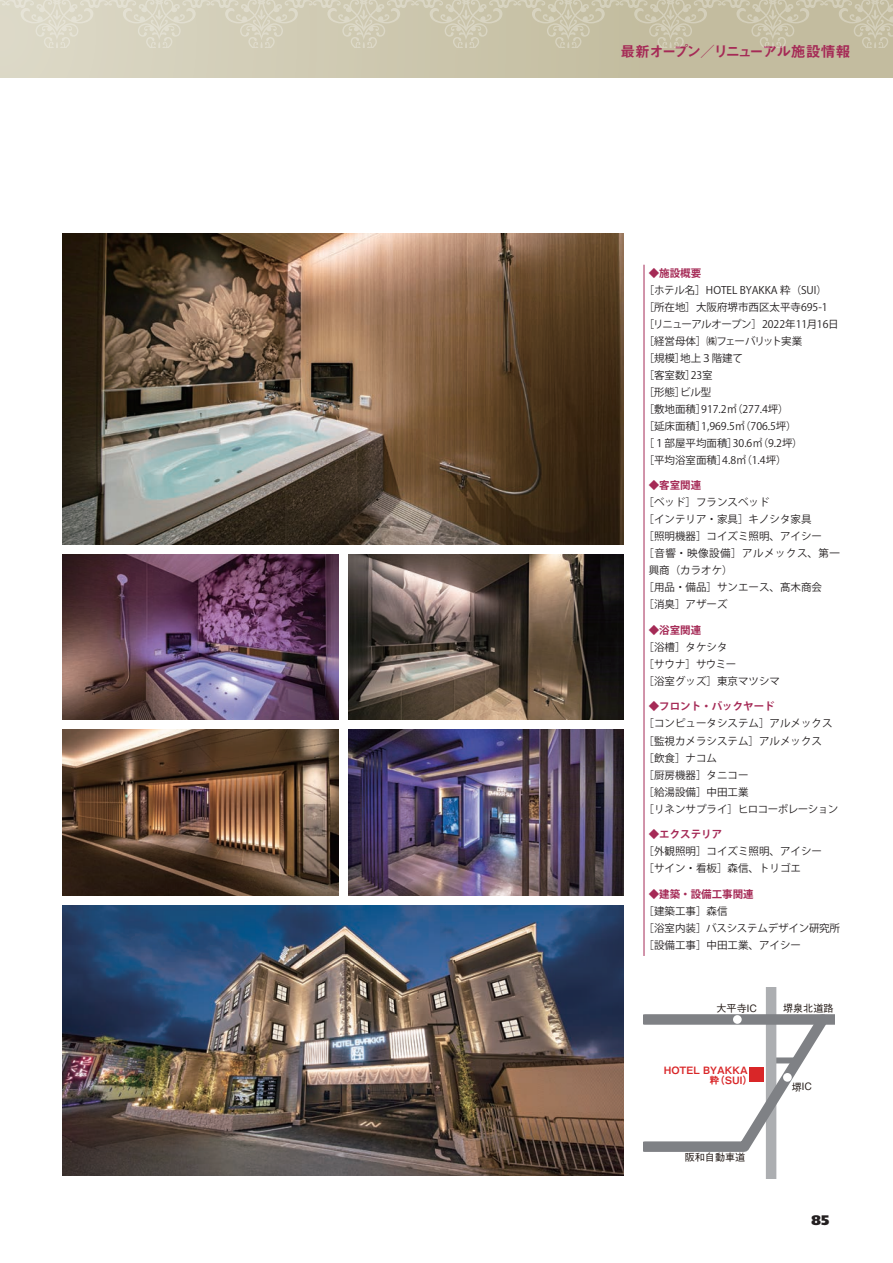
<style>
.page{position:relative;width:893px;height:1263px;background:#fff}
.page>*{position:absolute;margin:0;border:0;box-sizing:border-box;transform-origin:0 0}
.t1{font:14.85px "Midashi Go Pro MB31";letter-spacing:-.095em;color:#a52a56}
.t2{font:900 13.8px "Frutiger";color:#231f20}
.t3{font:10.5px "Koz Go Pro";color:#231f20}
.t4{font:700 10.5px "Koz Go Pro";color:#a52a56}
.t5{font:10.5px/17px "Koz Go Pro";letter-spacing:.05em;color:#231f20}
.t6{font:10.5px "Koz Go Pro";letter-spacing:-.04em;color:#231f20}
.t7{font:10.5px "Koz Go Pro";letter-spacing:-.05em;color:#231f20}
.t8{font:10.5px "Koz Go Pro";letter-spacing:-.02em;color:#231f20}
.t9{font:10.5px "Koz Go Pro";letter-spacing:-.07em;color:#231f20}
.t10{font:500 10.05px "Gothic BBB Pro";letter-spacing:-.01em;color:#211814}
.t11{font:10.05px/10.5px "Midashi Go Pro MB31";color:#d92628}
</style>
<div class="page">
<div style="left:0;top:0;width:893px;height:78px;background:linear-gradient(to right,#dbd7c5,#beb697)"></div>
<svg style="left:0;top:0;width:893px;height:48px"></svg>
<div style="left:766px;top:987px;width:10px;height:191px;background:#acaeb1"></div>
<svg style="left:643px;top:1005px;width:192px;height:152px"></svg>
<div style="left:783px;top:1073px;width:9px;height:9px;background:#fff;border-radius:50%"></div>
<div style="left:733px;top:1015px;width:9px;height:9px;background:#fff;border-radius:50%"></div>
<hr style="left:643px;top:265px;width:1px;height:691px;background:#a52a56">
<img style="left:63px;top:555px;width:275px;height:164px">
<img style="left:348px;top:555px;width:276px;height:164px">
<img style="left:63px;top:729px;width:275px;height:166px">
<img style="left:348px;top:729px;width:276px;height:166px">
<img style="left:63px;top:905px;width:561px;height:271px">
<img style="left:63px;top:234px;width:561px;height:311px">
<h1 class="t1" style="left:620px;top:39px;width:232px">最新オープン／リニューアル施設情報</h1>
<p class="t4" style="left:649px;top:266px;width:54px">◆施設概要</p>
<p class="t3" style="left:644px;top:283px;width:185px">［ホテル名］HOTEL BYAKKA 粋（SUI）</p>
<p class="t3" style="left:644px;top:300px;width:186px">［所在地］大阪府堺市西区太平寺695-1</p>
<p class="t6" style="left:644px;top:317px;width:196px">［リニューアルオープン］2022年11月16日</p>
<p class="t9" style="left:644px;top:334px;width:160px">［経営母体］㈱フェーバリット実業</p>
<p class="t3" style="left:644px;top:351px;width:101px">［規模］地上３階建て</p>
<p class="t3" style="left:644px;top:368px;width:71px">［客室数］23室</p>
<p class="t3" style="left:644px;top:385px;width:69px">［形態］ビル型</p>
<p class="t3" style="left:644px;top:402px;width:146px">［敷地面積］917.2㎡（277.4坪）</p>
<p class="t3" style="left:644px;top:419px;width:155px">［延床面積］1,969.5㎡（706.5坪）</p>
<p class="t3" style="left:644px;top:436px;width:161px">［１部屋平均面積］30.6㎡（9.2坪）</p>
<p class="t3" style="left:644px;top:453px;width:144px">［平均浴室面積］4.8㎡（1.4坪）</p>
<p class="t4" style="left:649px;top:479px;width:54px">◆客室関連</p>
<p class="t3" style="left:643px;top:496px;width:128px">［ベッド］フランスベッド</p>
<p class="t3" style="left:643px;top:513px;width:170px">［インテリア・家具］キノシタ家具</p>
<p class="t3" style="left:643px;top:530px;width:180px">［照明機器］コイズミ照明、アイシー</p>
<p class="t5" style="left:649px;top:545px;width:193px;text-indent:-5px">［音響・映像設備］アルメックス、第一興商（カラオケ）</p>
<p class="t3" style="left:643px;top:581px;width:180px">［用品・備品］サンエース、髙木商会</p>
<p class="t3" style="left:643px;top:598px;width:85px">［消臭］アザーズ</p>
<p class="t4" style="left:649px;top:623px;width:54px">◆浴室関連</p>
<p class="t3" style="left:643px;top:640px;width:85px">［浴槽］タケシタ</p>
<p class="t3" style="left:643px;top:657px;width:94px">［サウナ］サウミー</p>
<p class="t3" style="left:643px;top:674px;width:138px">［浴室グッズ］東京マツシマ</p>
<p class="t4" style="left:649px;top:700px;width:128px">◆フロント・バックヤード</p>
<p class="t3" style="left:643px;top:717px;width:191px">［コンピュータシステム］アルメックス</p>
<p class="t3" style="left:643px;top:734px;width:180px">［監視カメラシステム］アルメックス</p>
<p class="t3" style="left:643px;top:751px;width:75px">［飲食］ナコム</p>
<p class="t3" style="left:643px;top:768px;width:106px">［厨房機器］タニコー</p>
<p class="t3" style="left:643px;top:785px;width:106px">［給湯設備］中田工業</p>
<p class="t7" style="left:643px;top:802px;width:196px">［リネンサプライ］ヒロコーポレーション</p>
<p class="t4" style="left:649px;top:827px;width:75px">◆エクステリア</p>
<p class="t3" style="left:643px;top:844px;width:180px">［外観照明］コイズミ照明、アイシー</p>
<p class="t3" style="left:643px;top:861px;width:159px">［サイン・看板］森信、トリゴエ</p>
<p class="t4" style="left:649px;top:887px;width:106px">◆建築・設備工事関連</p>
<p class="t3" style="left:643px;top:904px;width:85px">［建築工事］森信</p>
<p class="t8" style="left:643px;top:921px;width:198px">［浴室内装］バスシステムデザイン研究所</p>
<p class="t3" style="left:643px;top:938px;width:159px">［設備工事］中田工業、アイシー</p>
<p class="t10" style="left:716px;top:1000px;width:42px">大平寺IC</p>
<p class="t10" style="left:783px;top:1000px;width:52px">堺泉北道路</p>
<p class="t11" style="left:710px;top:1063px;width:44px;text-indent:-46px">HOTEL BYAKKA粋（SUI）</p>
<p class="t10" style="left:685px;top:1149px;width:62px">阪和自動車道</p>
<p class="t10" style="left:792px;top:1078px;width:22px">堺IC</p>
<h2 class="t2" style="left:812px;top:1211px;width:19px">85</h2>
</div>
